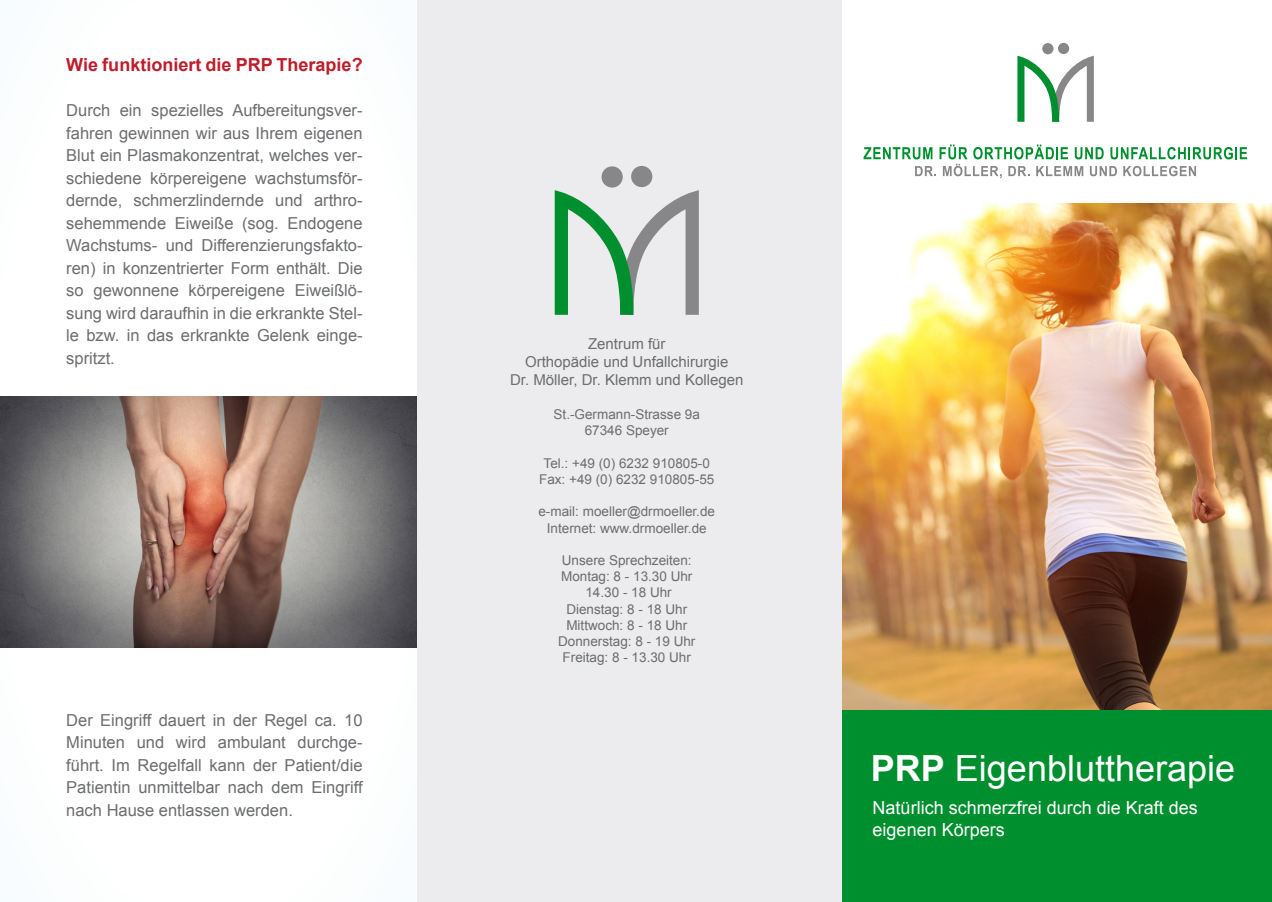
<style>
.page{position:relative;width:1272px;height:902px;background:#fff}
.page>*{position:absolute;margin:0;border:0;box-sizing:border-box;transform-origin:0 0}
.t1{font:36px "Arial";color:#fff}
.t2{font:18px/21.6px "Arial";color:#fff}
.t3{font:700 18px "Arial";color:#be1d2c}
.t4{font:16.5px/22.5px "Arial";color:#6c6d70;text-align:justify}
.t5{font:15px "Arial";color:#6c6d70}
.t6{font:13.5px "Arial";color:#6c6d70}
.s1{font-weight:700}
</style>
<div class="page">
<div style="left:0;top:0;width:1271px;height:901px;background:#ececee"></div>
<div style="left:842px;top:0;width:429px;height:901px;background:#fff"></div>
<div style="left:0;top:0;width:417px;height:901px;background:#fff"></div>
<img style="left:842px;top:203px;width:429px;height:507px">
<div style="left:842px;top:710px;width:429px;height:191px;background:#008f2e"></div>
<img style="left:0;top:396px;width:417px;height:251px">
<div style="left:1042px;top:43px;width:11px;height:11px;background:#87878a;border-radius:50%"></div>
<div style="left:1057px;top:43px;width:12px;height:11px;background:#87878a;border-radius:50%"></div>
<svg style="left:863px;top:144px;width:383px;height:34px"></svg>
<svg style="left:1017px;top:56px;width:76px;height:66px"></svg>
<div style="left:601px;top:166px;width:21px;height:21px;background:#87878a;border-radius:50%"></div>
<div style="left:631px;top:166px;width:21px;height:21px;background:#87878a;border-radius:50%"></div>
<svg style="left:554px;top:190px;width:144px;height:125px"></svg>
<p class="t3" style="left:66px;top:52px;width:298px">Wie funktioniert die PRP Therapie?</p>
<p class="t4" style="left:66px;top:99px;width:298px">Durch ein spezielles Aufbereitungsver&shy;fahren gewinnen wir aus Ihrem eigenen Blut ein Plasmakonzentrat, welches ver&shy;schiedene körpereigene wachstumsför&shy;dernde, schmerzlindernde und arthro&shy;sehemmende Eiweiße (sog. Endogene Wachstums- und Differenzierungsfakto&shy;ren) in konzentrierter Form enthält. Die so gewonnene körpereigene Eiweißlö&shy;sung wird daraufhin in die erkrankte Stel&shy;le bzw. in das erkrankte Gelenk einge&shy;spritzt.</p>
<p class="t4" style="left:66px;top:708px;width:298px">Der Eingriff dauert in der Regel ca. 10<br>Minuten und wird ambulant durchge&shy;führt. Im Regelfall kann der Patient/die Patientin unmittelbar nach dem Eingriff nach Hause entlassen werden.</p>
<p class="t5" style="left:588px;top:333px;width:79px">Zentrum für</p>
<p class="t5" style="left:525px;top:351px;width:205px">Orthopädie und Unfallchirurgie</p>
<p class="t5" style="left:510px;top:369px;width:235px">Dr. Möller, Dr. Klemm und Kollegen</p>
<p class="t6" style="left:553px;top:405px;width:148px">St.-Germann-Strasse 9a</p>
<p class="t6" style="left:584px;top:421px;width:86px">67346 Speyer</p>
<p class="t6" style="left:543px;top:453px;width:168px">Tel.: +49 (0) 6232 910805-0</p>
<p class="t6" style="left:539px;top:470px;width:177px">Fax: +49 (0) 6232 910805-55</p>
<p class="t6" style="left:538px;top:502px;width:178px">e-mail: moeller@drmoeller.de</p>
<p class="t6" style="left:547px;top:518px;width:161px">Internet: www.drmoeller.de</p>
<p class="t6" style="left:562px;top:551px;width:131px">Unsere Sprechzeiten:</p>
<p class="t6" style="left:561px;top:567px;width:133px">Montag: 8 - 13.30 Uhr</p>
<p class="t6" style="left:585px;top:583px;width:88px">14.30 - 18 Uhr</p>
<p class="t6" style="left:566px;top:599px;width:122px">Dienstag: 8 - 18 Uhr</p>
<p class="t6" style="left:566px;top:615px;width:122px">Mittwoch: 8 - 18 Uhr</p>
<p class="t6" style="left:558px;top:632px;width:139px">Donnerstag: 8 - 19 Uhr</p>
<p class="t6" style="left:562px;top:648px;width:130px">Freitag: 8 - 13.30 Uhr</p>
<p class="t1" style="left:870px;top:743px;width:366px"><span class="s1">PRP</span> Eigenbluttherapie</p>
<p class="t2" style="left:872px;top:797px;width:327px">Natürlich schmerzfrei durch die Kraft des eigenen Körpers</p>
</div>
